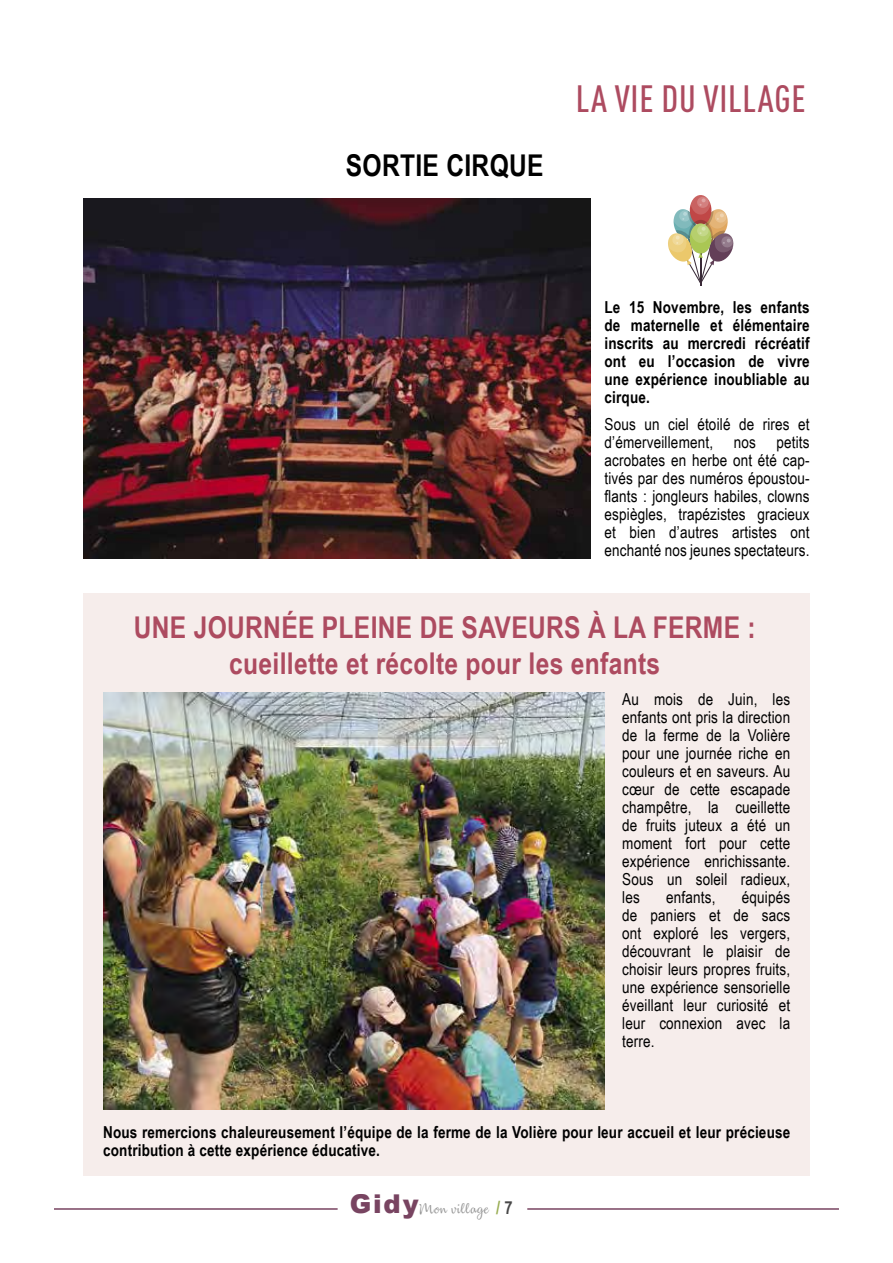
<style>
.page{position:relative;width:893px;height:1263px;background:#fff}
.page>*{position:absolute;margin:0;border:0;box-sizing:border-box;transform-origin:0 0}
.t1{font:500 condensed 37.5px "DIN Pro";letter-spacing:.02em;color:#ad4b60}
.t2{font:700 30px/36px "Arial Narrow";letter-spacing:.01em;color:#ad4b60;text-align:center}
.t3{font:700 30px "Arial Narrow";letter-spacing:.01em;color:#000}
.t4{font:16.5px/18px "Arial Narrow";letter-spacing:.01em;color:#000;text-align:justify}
.t5{font:700 16.5px/18px "Arial Narrow";letter-spacing:.01em;color:#000;text-align:justify}
.t6{font:13.8px "Dulcelin";letter-spacing:.05em;color:#939393}
.s1{font-family:"Arial";font-weight:900;font-size:25.95px;color:#784461}
.s2{font-family:"Arial Narrow";font-weight:700;font-size:18px;color:#99ad53}
.s3{font-family:"Arial Narrow";font-weight:700;font-size:18px;color:#484848}
</style>
<div class="page">
<hr style="left:54px;top:1208px;width:284px;height:2px;background:#784461">
<hr style="left:527px;top:1208px;width:312px;height:2px;background:#784461">
<div style="left:83px;top:593px;width:727px;height:583px;background:#f6edeb"></div>
<img style="left:83px;top:198px;width:508px;height:360px">
<img style="left:103px;top:693px;width:501px;height:417px">
<svg style="left:691px;top:195px;width:20px;height:20px"></svg>
<div style="left:697px;top:197px;width:12px;height:11px;background:#d37f7e;border-radius:50%"></div>
<hr style="left:700px;top:229px;width:1px;height:57px;background:#392a37">
<svg style="left:668px;top:198px;width:66px;height:86px"></svg>
<h2 class="t3" style="left:346px;top:142px;width:199px">SORTIE CIRQUE</h2>
<h1 class="t1" style="left:576px;top:71px;width:231px">LA VIE DU VILLAGE</h1>
<p class="t5" style="left:604px;top:297px;width:207px">Le 15 Novembre, les enfants de maternelle et élémentaire inscrits au mercredi récréatif ont eu l’occasion de vivre une expérience inoubliable au cirque.</p>
<p class="t4" style="left:604px;top:414px;width:207px">Sous un ciel étoilé de rires et d’émerveillement, nos petits acrobates en herbe ont été cap&shy;tivés par des numéros époustou&shy;flants : jongleurs habiles, clowns espiègles, trapézistes gracieux et bien d’autres artistes ont enchanté nos jeunes spectateurs.</p>
<h2 class="t2" style="left:134px;top:608px;width:623px">UNE JOURNÉE PLEINE DE SAVEURS À LA FERME : cueillette et récolte pour les enfants</h2>
<p class="t4" style="left:622px;top:689px;width:169px">Au mois de Juin, les enfants ont pris la direction de la ferme de la Volière pour une journée riche en couleurs et en saveurs. Au cœur de cette escapade champêtre, la cueillette de fruits juteux a été un moment fort pour cette expérience enrichissante.<br>Sous un soleil radieux, les</p>
<p class="t4" style="left:666px;top:887px;width:51px">enfants,</p>
<p class="t4" style="left:622px;top:887px;width:169px;text-indent:120px">équipés de paniers et de sacs ont exploré les vergers, découvrant le plaisir de choisir leurs propres fruits, une expérience sensorielle éveillant leur curiosité et leur connexion avec la terre.</p>
<p class="t5" style="left:103px;top:1122px;width:689px">Nous remercions chaleureusement l’équipe de la ferme de la Volière pour leur accueil et leur précieuse contribution à cette expérience éducative.</p>
<p class="t6" style="left:350px;top:1200px;width:164px"><span class="s1">Gidy</span>Mon village <span class="s2">/</span> <span class="s3">7</span></p>
</div>
